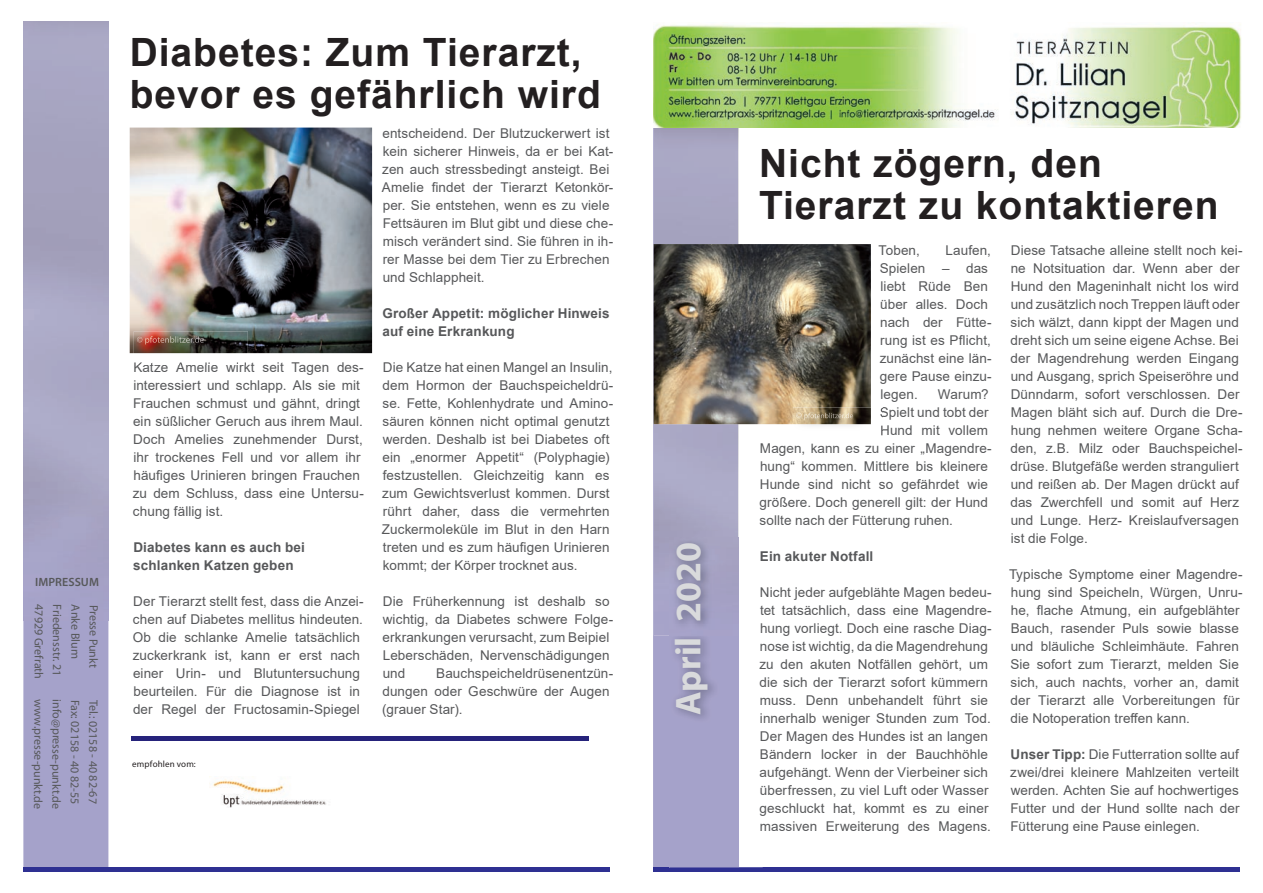
<style>
.page{position:relative;width:1263px;height:893px;background:#fff}
.page>*{position:absolute;margin:0;border:0;box-sizing:border-box;transform-origin:0 0}
.t1{font:700 39px/42px "Arial";letter-spacing:.025em;color:#231f20}
.t2{font:700 36px "Myriad Pro";color:#d9dadc}
.t3{font:13.5px/18px "Arial";letter-spacing:.005em;color:#57585a}
.t4{font:700 13.5px/18px "Arial";letter-spacing:.015em;color:#57585a}
.t5{font:12px "Myriad Pro";letter-spacing:-.005em;color:#57585a}
.t6{font:600 12px "Myriad Pro";letter-spacing:.005em;color:#57585a}
.t7{font:9px "Myriad Pro";letter-spacing:.02em;color:#231f20}
.s1{font-weight:700}
</style>
<div class="page">
<div style="left:23px;top:621px;width:85px;height:246px;background:#a5a2ca"></div>
<div style="left:23px;top:867px;width:587px;height:5px;background:#2e3092"></div>
<hr style="left:132px;top:737px;width:457px;height:4px;background:#26237b">
<img style="left:209px;top:776px;width:117px;height:32px">
<svg style="left:653px;top:128px;width:16px;height:739px;background:#a5a2c8"></svg>
<div style="left:653px;top:867px;width:586px;height:5px;background:#2e3092"></div>
<div style="left:654px;top:128px;width:84px;height:508px;background:#a9a6c4"></div>
<img style="left:654px;top:24px;width:588px;height:103px">
<img style="left:669px;top:538px;width:70px;height:329px">
<img style="left:669px;top:867px;width:93px;height:1px">
<img style="left:130px;top:128px;width:242px;height:225px">
<img style="left:134px;top:331px;width:114px;height:23px">
<img style="left:134px;top:362px;width:112px;height:2px">
<img style="left:137px;top:336px;width:67px;height:8px">
<img style="left:654px;top:244px;width:217px;height:180px">
<img style="left:793px;top:424px;width:90px;height:12px">
<svg style="left:880px;top:408px;width:3px;height:10px"></svg>
<svg style="left:881px;top:426px;width:2px;height:9px"></svg>
<img style="left:793px;top:408px;width:78px;height:16px">
<svg style="left:796px;top:412px;width:6px;height:6px"></svg>
<img style="left:804px;top:413px;width:49px;height:7px">
<p class="t6" style="left:35px;top:574px;width:65px">IMPRESSUM</p>
<p class="t5" style="left:46px;top:604px;width:76px;rotate:90deg">47929 Grefrath</p>
<p class="t5" style="left:65px;top:604px;width:73px;rotate:90deg">Friedensstr. 21</p>
<p class="t5" style="left:83px;top:604px;width:56px;rotate:90deg">Anke Blum</p>
<p class="t5" style="left:101px;top:604px;width:65px;rotate:90deg">Presse Punkt</p>
<p class="t5" style="left:46px;top:699px;width:111px;rotate:90deg">www.presse-punkt.de</p>
<p class="t5" style="left:64px;top:699px;width:111px;rotate:90deg">info@presse-punkt.de</p>
<p class="t5" style="left:82px;top:699px;width:106px;rotate:90deg">Fax: 02158 - 40 82-55</p>
<p class="t5" style="left:101px;top:700px;width:106px;rotate:90deg">Tel.: 02158 - 40 82-67</p>
<h1 class="t1" style="left:130px;top:32px;width:473px">Diabetes: Zum Tierarzt, bevor es gefährlich wird</h1>
<p class="t3" style="left:133px;top:358px;width:232px">Katze Amelie wirkt seit Tagen des&shy;interessiert und schlapp. Als sie mit Frauchen schmust und gähnt, dringt ein süßlicher Geruch aus ihrem Maul.<br>Doch Amelies zunehmender Durst, ihr trockenes Fell und vor allem ihr häufiges Urinieren bringen Frauchen zu dem Schluss, dass eine Untersu&shy;chung fällig ist.</p>
<p class="t4" style="left:133px;top:538px;width:173px">Diabetes kann es auch bei schlanken Katzen geben</p>
<p class="t3" style="left:133px;top:592px;width:232px">Der Tierarzt stellt fest, dass die Anzei&shy;chen auf Diabetes mellitus hindeuten.<br>Ob die schlanke Amelie tatsächlich zuckerkrank ist, kann er erst nach einer Urin- und Blutuntersuchung beurteilen. Für die Diagnose ist in der Regel der Fructosamin-Spiegel</p>
<p class="t7" style="left:132px;top:758px;width:65px">empfohlen vom:</p>
<p class="t3" style="left:382px;top:124px;width:233px">entscheidend. Der Blutzuckerwert ist kein sicherer Hinweis, da er bei Kat&shy;zen auch stressbedingt ansteigt. Bei Amelie findet der Tierarzt Ketonkör&shy;per. Sie entstehen, wenn es zu viele Fettsäuren im Blut gibt und diese che&shy;misch verändert sind. Sie führen in ih&shy;rer Masse bei dem Tier zu Erbrechen und Schlappheit.</p>
<p class="t4" style="left:382px;top:304px;width:229px">Großer Appetit: möglicher Hinweis auf eine Erkrankung</p>
<p class="t3" style="left:382px;top:358px;width:233px">Die Katze hat einen Mangel an Insulin, dem Hormon der Bauchspeicheldrü&shy;se. Fette, Kohlenhydrate und Amino&shy;säuren können nicht optimal genutzt werden. Deshalb ist bei Diabetes oft ein „enormer Appetit“ (Polyphagie) festzustellen. Gleichzeitig kann es zum Gewichtsverlust kommen. Durst rührt daher, dass die vermehrten Zuckermoleküle im Blut in den Harn treten und es zum häufigen Urinieren kommt; der Körper trocknet aus.</p>
<p class="t3" style="left:382px;top:592px;width:232px">Die Früherkennung ist deshalb so wichtig, da Diabetes schwere Folge&shy;erkrankungen verursacht, zum Beipiel<br>Leberschäden, Nervenschädigungen und</p>
<p class="t3" style="left:382px;top:664px;width:233px;text-indent:54px">Bauchspeicheldrüsenentzün&shy;dungen oder Geschwüre der Augen (grauer Star).</p>
<h2 class="t2" style="left:665px;top:715px;width:174px;rotate:-90deg">April 2020</h2>
<h1 class="t1" style="left:759px;top:143px;width:461px">Nicht zögern, den<br>Tierarzt zu kontaktieren</h1>
<p class="t3" style="left:880px;top:241px;width:114px;text-indent:66px">Laufen,<br>Spielen – das liebt Rüde Ben über alles. Doch nach der Fütte&shy;rung ist es Pflicht, zunächst eine län&shy;gere Pause einzu&shy;legen.</p>
<p class="t3" style="left:878px;top:241px;width:43px">Toben,</p>
<p class="t3" style="left:938px;top:385px;width:52px">Warum?</p>
<p class="t3" style="left:880px;top:403px;width:110px">Spielt und tobt der</p>
<p class="t3" style="left:880px;top:421px;width:109px">Hund mit vollem</p>
<p class="t3" style="left:760px;top:439px;width:233px">Magen, kann es zu einer „Magendre-</p>
<p class="t3" style="left:760px;top:457px;width:230px">hung“ kommen. Mittlere bis kleinere</p>
<p class="t3" style="left:760px;top:475px;width:230px">Hunde sind nicht so gefährdet wie</p>
<p class="t3" style="left:760px;top:493px;width:230px">größere. Doch generell gilt: der Hund</p>
<p class="t3" style="left:760px;top:511px;width:195px">sollte nach der Fütterung ruhen.</p>
<p class="t4" style="left:760px;top:548px;width:115px">Ein akuter Notfall</p>
<p class="t3" style="left:759px;top:583px;width:234px">Nicht jeder aufgeblähte Magen bedeu&shy;tet tatsächlich, dass eine Magendre&shy;hung vorliegt. Doch eine rasche Diag&shy;nose ist wichtig, da die Magendrehung zu den akuten Notfällen gehört, um die sich der Tierarzt sofort kümmern muss. Denn unbehandelt führt sie innerhalb weniger Stunden zum Tod.<br>Der Magen des Hundes ist an langen Bändern locker in der Bauchhöhle aufgehängt. Wenn der Vierbeiner sich überfressen, zu viel Luft oder Wasser geschluckt hat, kommt es zu einer massiven Erweiterung des Magens.</p>
<p class="t3" style="left:1010px;top:241px;width:234px">Diese Tatsache alleine stellt noch kei&shy;ne Notsituation dar. Wenn aber der Hund den Mageninhalt nicht los wird und zusätzlich noch Treppen läuft oder sich wälzt, dann kippt der Magen und dreht sich um seine eigene Achse. Bei der Magendrehung werden Eingang und Ausgang, sprich Speiseröhre und Dünndarm, sofort verschlossen. Der Magen bläht sich auf. Durch die Dre&shy;hung nehmen weitere Organe Scha&shy;den, z.B. Milz oder Bauchspeichel&shy;drüse. Blutgefäße werden stranguliert und reißen ab. Der Magen drückt auf das Zwerchfell und somit auf Herz und Lunge. Herz- Kreislaufversagen ist die Folge.</p>
<p class="t3" style="left:1009px;top:565px;width:235px">Typische Symptome einer Magendre&shy;hung sind Speicheln, Würgen, Unru&shy;he, flache Atmung, ein aufgeblähter Bauch, rasender Puls sowie blasse und bläuliche Schleimhäute. Fahren Sie sofort zum Tierarzt, melden Sie sich, auch nachts, vorher an, damit der Tierarzt alle Vorbereitungen für die Notoperation treffen kann.</p>
<p class="t3" style="left:1010px;top:745px;width:231px;text-align:justify"><span class="s1">Unser Tipp:</span> Die Futterration sollte auf zwei/drei kleinere Mahlzeiten verteilt werden. Achten Sie auf hochwertiges Futter und der Hund sollte nach der Fütterung eine Pause einlegen.</p>
</div>
